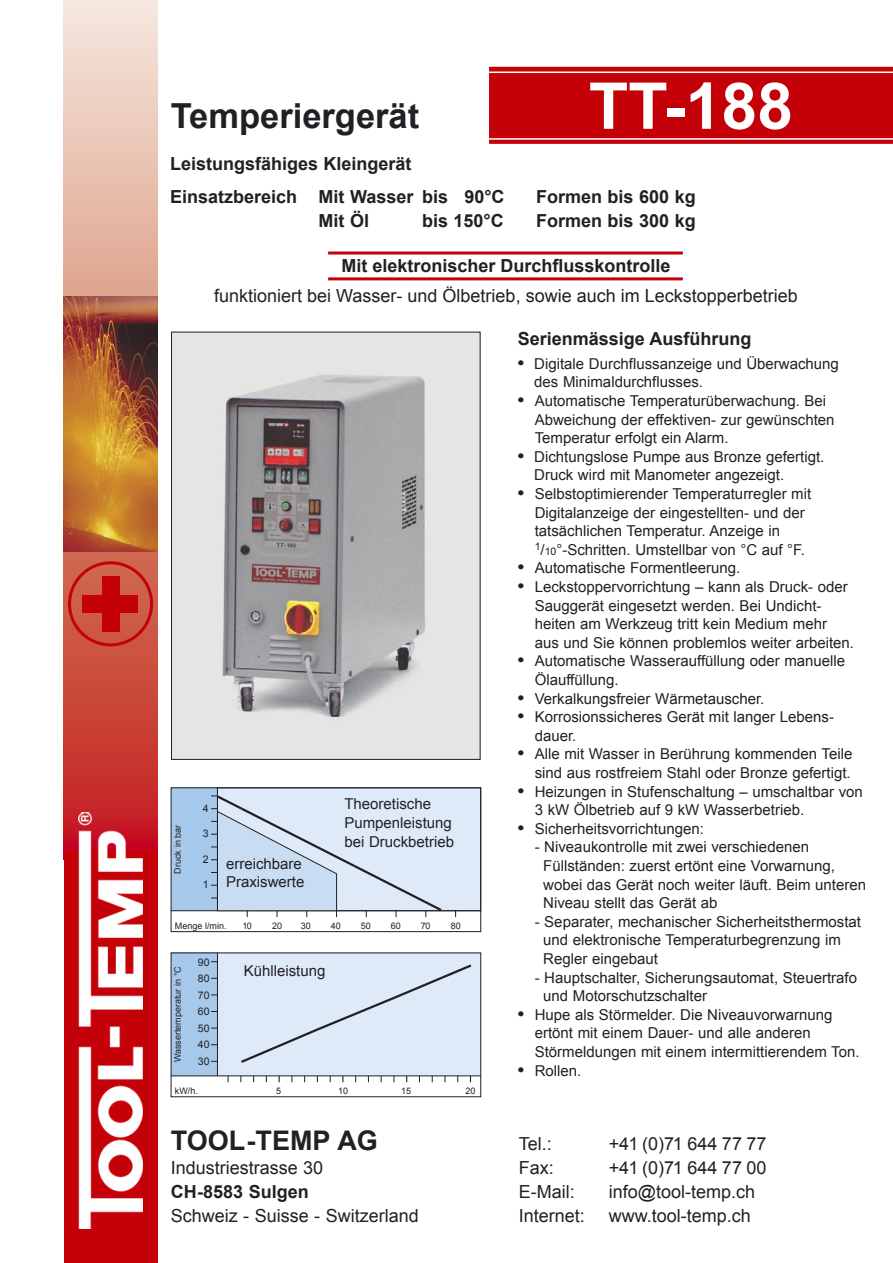
<style>
.page{position:relative;width:893px;height:1263px;background:#fff}
.page>*{position:absolute;margin:0;border:0;box-sizing:border-box;transform-origin:0 0}
.t1{font:700 64.5px "Arial";color:#fff}
.t2{font:700 34.5px "Arial";color:#212125}
.Zwischentitel{font:700 27px "Arial";color:#212125}
.Zwischentitel-2{font:18px "Arial";color:#212125}
.Zwischentitel-3{font:700 18px "Arial";color:#212125}
.Grundtext{font:15px/18.6px "Arial";color:#212125}
.Grundtext-2{font:10.5px "Arial";color:#212125}
.Grundtext-3{font:9px "Arial";color:#212125}
.s1{font-weight:700;font-size:18px}
.s2{font-size:10.5px}
</style>
<div class="page">
<div style="left:489px;top:67px;width:404px;height:77px;background:#c40009"></div>
<svg style="left:64px;top:0;width:93px;height:850px;background:#db8a7c"></svg>
<div style="left:68px;top:561px;width:85px;height:85px;border:3px solid #c40009;border-radius:50%"></div>
<div style="left:102px;top:576px;width:17px;height:55px;background:#c40009"></div>
<div style="left:83px;top:595px;width:55px;height:17px;background:#c40009"></div>
<img style="left:64px;top:297px;width:93px;height:255px">
<div style="left:64px;top:850px;width:93px;height:413px;background:#c40009"></div>
<img style="left:79px;top:812px;width:63px;height:416px">
<div style="left:171px;top:787px;width:46px;height:124px;background:#a6c8eb"></div>
<div style="left:217px;top:788px;width:264px;height:123px;background:#deeaf8"></div>
<hr style="left:171px;top:910px;width:310px;height:1px;background:#212125">
<hr style="left:217px;top:787px;width:1px;height:124px;background:#212125">
<hr style="left:489px;top:72px;width:404px;height:1px;background:#fff">
<hr style="left:489px;top:138px;width:404px;height:2px;background:#fff">
<hr style="left:328px;top:277px;width:355px;height:3px;background:#c40009">
<hr style="left:328px;top:251px;width:355px;height:3px;background:#c40009">
<div style="left:171px;top:787px;width:310px;height:145px;border:1px solid #212125"></div>
<svg style="left:211px;top:795px;width:233px;height:122px"></svg>
<hr style="left:336px;top:874px;width:1px;height:37px;background:#212125">
<img style="left:173px;top:334px;width:305px;height:424px">
<div style="left:171px;top:332px;width:309px;height:428px;border:1px solid #212125"></div>
<div style="left:171px;top:952px;width:46px;height:124px;background:#a6c8eb"></div>
<div style="left:217px;top:952px;width:264px;height:124px;background:#deeaf8"></div>
<hr style="left:171px;top:1075px;width:310px;height:1px;background:#212125">
<hr style="left:217px;top:952px;width:1px;height:124px;background:#212125">
<svg style="left:241px;top:964px;width:231px;height:99px"></svg>
<div style="left:171px;top:952px;width:310px;height:145px;border:1px solid #212125"></div>
<p class="t2" style="left:171px;top:93px;width:250px">Temperiergerät</p>
<p class="t1" style="left:589px;top:64px;width:206px">TT-188</p>
<p class="Zwischentitel-3" style="left:170px;top:152px;width:243px">Leistungsfähiges Kleingerät</p>
<p class="Zwischentitel-3" style="left:170px;top:185px;width:336px">Einsatzbereich Mit Wasser bis 90°C</p>
<p class="Zwischentitel-3" style="left:536px;top:185px;width:161px">Formen bis 600 kg</p>
<p class="Zwischentitel-3" style="left:319px;top:209px;width:52px">Mit Öl</p>
<p class="Zwischentitel-3" style="left:422px;top:209px;width:83px">bis 150°C</p>
<p class="Zwischentitel-3" style="left:536px;top:209px;width:161px">Formen bis 300 kg</p>
<p class="Zwischentitel-3" style="left:341px;top:254px;width:331px">Mit elektronischer Durchflusskontrolle</p>
<p class="Zwischentitel-2" style="left:214px;top:284px;width:585px">funktioniert bei Wasser- und Ölbetrieb, sowie auch im Leckstopperbetrieb</p>
<p class="Grundtext-3" style="left:172px;top:873px;width:51px;rotate:-90deg">Druck in bar</p>
<p class="Grundtext-2" style="left:203px;top:801px;width:7px">4</p>
<p class="Grundtext-2" style="left:203px;top:827px;width:7px">3</p>
<p class="Grundtext-2" style="left:203px;top:852px;width:7px">2</p>
<p class="Grundtext-2" style="left:203px;top:878px;width:7px">1</p>
<p class="Grundtext" style="left:226px;top:854px;width:77px">erreichbare</p>
<p class="Grundtext" style="left:226px;top:872px;width:80px">Praxiswerte</p>
<p class="Grundtext" style="left:344px;top:795px;width:111px">Theoretische<br>Pumpenleistung bei Druckbetrieb</p>
<p class="Grundtext-3" style="left:175px;top:920px;width:53px">Menge l/min.</p>
<p class="Grundtext-3" style="left:242px;top:920px;width:11px">10</p>
<p class="Grundtext-3" style="left:272px;top:920px;width:12px">20</p>
<p class="Grundtext-3" style="left:301px;top:920px;width:12px">30</p>
<p class="Grundtext-3" style="left:331px;top:920px;width:12px">40</p>
<p class="Grundtext-3" style="left:361px;top:920px;width:12px">50</p>
<p class="Grundtext-3" style="left:391px;top:920px;width:12px">60</p>
<p class="Grundtext-3" style="left:421px;top:920px;width:11px">70</p>
<p class="Grundtext-3" style="left:451px;top:920px;width:12px">80</p>
<p class="Grundtext-2" style="left:198px;top:955px;width:13px">90</p>
<p class="Grundtext-2" style="left:198px;top:972px;width:13px">80</p>
<p class="Grundtext-2" style="left:198px;top:988px;width:13px">70</p>
<p class="Grundtext-2" style="left:198px;top:1005px;width:13px">60</p>
<p class="Grundtext-2" style="left:198px;top:1021px;width:13px">50</p>
<p class="Grundtext-2" style="left:198px;top:1038px;width:13px">40</p>
<p class="Grundtext-2" style="left:198px;top:1054px;width:13px">30</p>
<p class="Grundtext-3" style="left:172px;top:1062px;width:98px;rotate:-90deg">Wassertemperatur in °C</p>
<p class="Grundtext" style="left:244px;top:961px;width:83px">Kühlleistung</p>
<p class="Grundtext-3" style="left:175px;top:1085px;width:25px">kW/h.</p>
<p class="Grundtext-3" style="left:276px;top:1085px;width:7px">5</p>
<p class="Grundtext-3" style="left:338px;top:1085px;width:12px">10</p>
<p class="Grundtext-3" style="left:401px;top:1085px;width:12px">15</p>
<p class="Grundtext-3" style="left:465px;top:1085px;width:12px">20</p>
<p class="Zwischentitel-3" style="left:518px;top:327px;width:235px">Serienmässige Ausführung</p>
<p class="Grundtext" style="left:534px;top:354px;width:306px;text-indent:-16px"><span class="s1">•</span> Digitale Durchflussanzeige und Überwachung des Minimaldurchflusses.</p>
<p class="Grundtext" style="left:535px;top:392px;width:301px;text-indent:-17px"><span class="s1">•</span> Automatische Temperaturüberwachung. Bei<br>Abweichung der effektiven- zur gewünschten<br>Temperatur erfolgt ein Alarm.</p>
<p class="Grundtext" style="left:534px;top:447px;width:292px;text-indent:-16px"><span class="s1">•</span> Dichtungslose Pumpe aus Bronze gefertigt.<br>Druck wird mit Manometer angezeigt.</p>
<p class="Grundtext" style="left:535px;top:485px;width:278px;text-indent:-17px"><span class="s1">•</span> Selbstoptimierender Temperaturregler mit<br>Digitalanzeige der eingestellten- und der</p>
<p class="Grundtext" style="left:535px;top:522px;width:247px">tatsächlichen Temperatur. Anzeige in</p>
<p class="Grundtext" style="left:535px;top:540px;width:272px"><sup>1</sup>/<span class="s2">10</span>°-Schritten. Umstellbar von °C auf °F.</p>
<p class="Grundtext" style="left:518px;top:559px;width:224px"><span class="s1">•</span> Automatische Formentleerung.</p>
<p class="Grundtext" style="left:518px;top:578px;width:332px"><span class="s1">•</span> Leckstoppervorrichtung – kann als Druck- oder</p>
<p class="Grundtext" style="left:535px;top:596px;width:288px">Sauggerät eingesetzt werden. Bei Undicht-</p>
<p class="Grundtext" style="left:535px;top:615px;width:294px">heiten am Werkzeug tritt kein Medium mehr</p>
<p class="Grundtext" style="left:535px;top:633px;width:321px">aus und Sie können problemlos weiter arbeiten.</p>
<p class="Grundtext" style="left:535px;top:652px;width:312px;text-indent:-17px"><span class="s1">•</span> Automatische Wasserauffüllung oder manuelle<br>Ölauffüllung.</p>
<p class="Grundtext" style="left:518px;top:689px;width:248px"><span class="s1">•</span> Verkalkungsfreier Wärmetauscher.</p>
<p class="Grundtext" style="left:535px;top:708px;width:301px;text-indent:-17px"><span class="s1">•</span> Korrosionssicheres Gerät mit langer Lebens&shy;dauer.</p>
<p class="Grundtext" style="left:518px;top:745px;width:336px;text-align:right"><span class="s1">•</span> Alle mit Wasser in Berührung kommenden Teile sind aus rostfreiem Stahl oder Bronze gefertigt.</p>
<p class="Grundtext" style="left:535px;top:782px;width:330px;text-indent:-17px"><span class="s1">•</span> Heizungen in Stufenschaltung – umschaltbar von<br>3 kW Ölbetrieb auf 9 kW Wasserbetrieb.</p>
<p class="Grundtext" style="left:518px;top:819px;width:188px"><span class="s1">•</span> Sicherheitsvorrichtungen:</p>
<p class="Grundtext" style="left:535px;top:838px;width:276px">- Niveaukontrolle mit zwei verschiedenen</p>
<p class="Grundtext" style="left:543px;top:857px;width:293px">Füllständen: zuerst ertönt eine Vorwarnung,</p>
<p class="Grundtext" style="left:543px;top:875px;width:324px">wobei das Gerät noch weiter läuft. Beim unteren</p>
<p class="Grundtext" style="left:543px;top:894px;width:176px">Niveau stellt das Gerät ab</p>
<p class="Grundtext" style="left:535px;top:912px;width:328px">- Separater, mechanischer Sicherheitsthermostat</p>
<p class="Grundtext" style="left:543px;top:931px;width:299px">und elektronische Temperaturbegrenzung im<br>Regler eingebaut</p>
<p class="Grundtext" style="left:543px;top:968px;width:315px;text-indent:-9px">- Hauptschalter, Sicherungsautomat, Steuertrafo und Motorschutzschalter</p>
<p class="Grundtext" style="left:535px;top:1005px;width:326px;text-indent:-17px"><span class="s1">•</span> Hupe als Störmelder. Die Niveauvorwarnung ertönt mit einem Dauer- und alle anderen<br>Störmeldungen mit einem intermittierendem Ton.</p>
<p class="Grundtext" style="left:518px;top:1061px;width:65px"><span class="s1">•</span> Rollen.</p>
<p class="Zwischentitel" style="left:171px;top:1122px;width:209px">TOOL-TEMP AG</p>
<p class="Zwischentitel-2" style="left:519px;top:1132px;width:35px">Tel.:</p>
<p class="Zwischentitel-2" style="left:609px;top:1132px;width:159px">+41 (0)71 644 77 77</p>
<p class="Zwischentitel-2" style="left:171px;top:1156px;width:154px">Industriestrasse 30</p>
<p class="Zwischentitel-2" style="left:519px;top:1156px;width:37px">Fax:</p>
<p class="Zwischentitel-2" style="left:609px;top:1156px;width:159px">+41 (0)71 644 77 00</p>
<p class="Zwischentitel-3" style="left:171px;top:1180px;width:139px">CH-8583 Sulgen</p>
<p class="Zwischentitel-2" style="left:519px;top:1180px;width:57px">E-Mail:</p>
<p class="Zwischentitel-2" style="left:609px;top:1180px;width:148px">info@tool-temp.ch</p>
<p class="Zwischentitel-2" style="left:171px;top:1204px;width:250px">Schweiz - Suisse - Switzerland</p>
<p class="Zwischentitel-2" style="left:519px;top:1204px;width:68px">Internet:</p>
<p class="Zwischentitel-2" style="left:609px;top:1204px;width:144px">www.tool-temp.ch</p>
</div>
